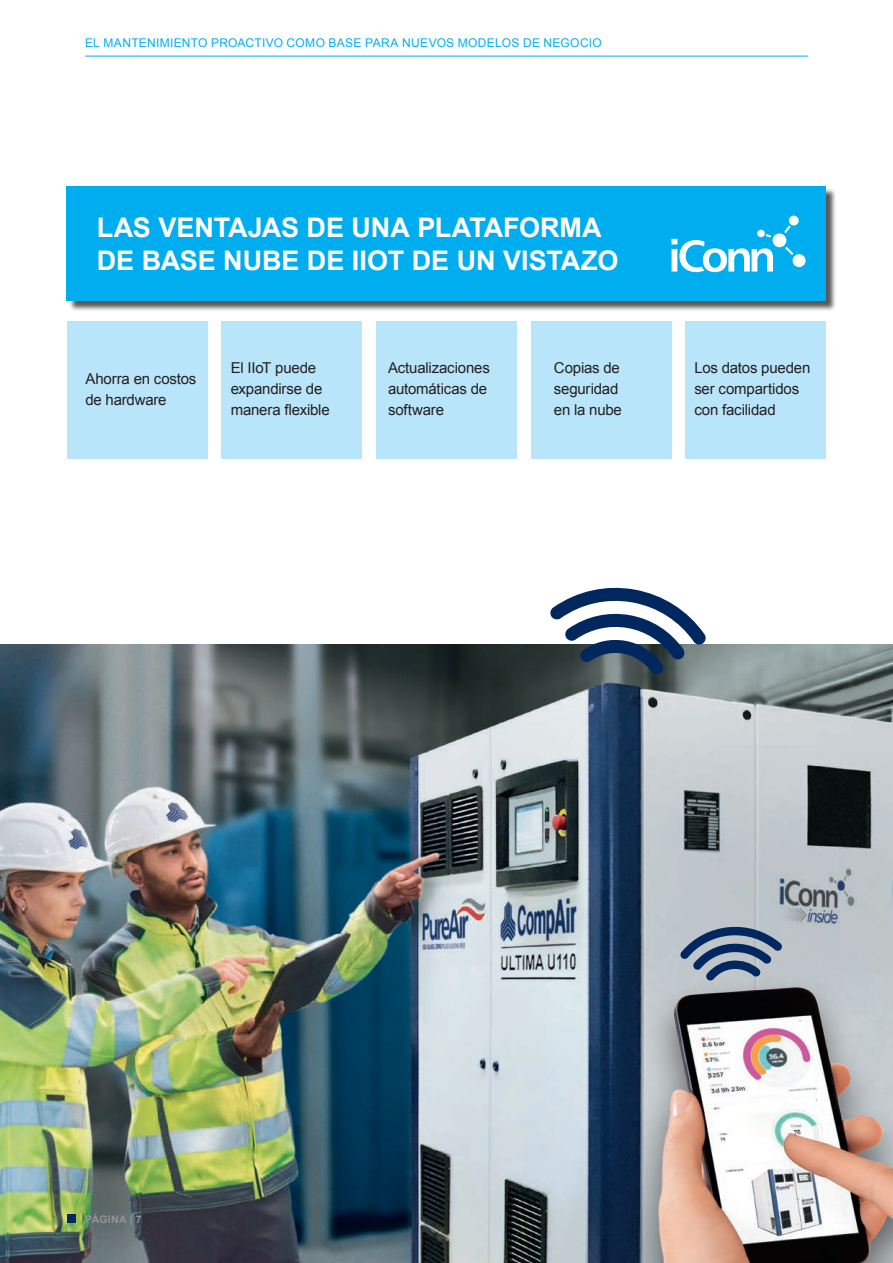
<style>
.page{position:relative;width:893px;height:1263px;background:#fff}
.page>*{position:absolute;margin:0;border:0;box-sizing:border-box;transform-origin:0 0}
.t1{font:700 27px/33px "Arial";letter-spacing:-.005em;color:#fff}
.t2{font:15px/21px "Arial";letter-spacing:-.015em;color:#231f20}
.t3{font:12px "Arial";letter-spacing:.025em;color:#00aeef}
.t4{font:700 10.5px "Arial";letter-spacing:.035em;color:#939598}
</style>
<div class="page">
<div style="left:67px;top:321px;width:141px;height:138px;background:#b9e5fa"></div>
<div style="left:685px;top:321px;width:141px;height:138px;background:#b9e5fa"></div>
<div style="left:531px;top:321px;width:140px;height:138px;background:#b9e5fa"></div>
<div style="left:376px;top:321px;width:141px;height:138px;background:#b9e5fa"></div>
<div style="left:221px;top:321px;width:141px;height:138px;background:#b9e5fa"></div>
<div style="left:68px;top:187px;width:769px;height:124px;background:#231f20;opacity:.75"></div>
<div style="left:67px;top:186px;width:759px;height:115px;background:#00aeef"></div>
<div style="left:757px;top:230px;width:8px;height:7px;background:#fff;border-radius:50%"></div>
<svg style="left:785px;top:247px;width:8px;height:8px"></svg>
<svg style="left:671px;top:234px;width:102px;height:38px"></svg>
<div style="left:793px;top:254px;width:13px;height:13px;background:#fff;border-radius:50%"></div>
<svg style="left:784px;top:216px;width:15px;height:17px"></svg>
<div style="left:773px;top:233px;width:13px;height:14px;background:#fff;border-radius:50%"></div>
<img style="left:0;top:644px;width:893px;height:619px">
<svg style="left:549px;top:587px;width:157px;height:87px"></svg>
<svg style="left:680px;top:925px;width:102px;height:41px;background:#6e839c"></svg>
<img style="left:380px;top:966px;width:513px;height:297px">
<hr style="left:85px;top:56px;width:723px;height:1px;background:#00aeef">
<div style="left:67px;top:1214px;width:9px;height:9px;background:#00285f"></div>
<p class="t3" style="left:85px;top:35px;width:518px">EL MANTENIMIENTO PROACTIVO COMO BASE PARA NUEVOS MODELOS DE NEGOCIO</p>
<h1 class="t1" style="left:97px;top:212px;width:523px">LAS VENTAJAS DE UNA PLATAFORMA<br>DE BASE NUBE DE IIOT DE UN VISTAZO</h1>
<p class="t2" style="left:85px;top:368px;width:113px">Ahorra en costos de hardware</p>
<p class="t2" style="left:231px;top:357px;width:101px">El IIoT puede expandirse de manera flexible</p>
<p class="t2" style="left:388px;top:357px;width:103px">Actualizaciones automáticas de software</p>
<p class="t2" style="left:554px;top:357px;width:70px">Copias de seguridad en la nube</p>
<p class="t2" style="left:694px;top:357px;width:118px">Los datos pueden ser compartidos con facilidad</p>
<p class="t4" style="left:85px;top:1212px;width:58px">PÁGINA | 7</p>
</div>
